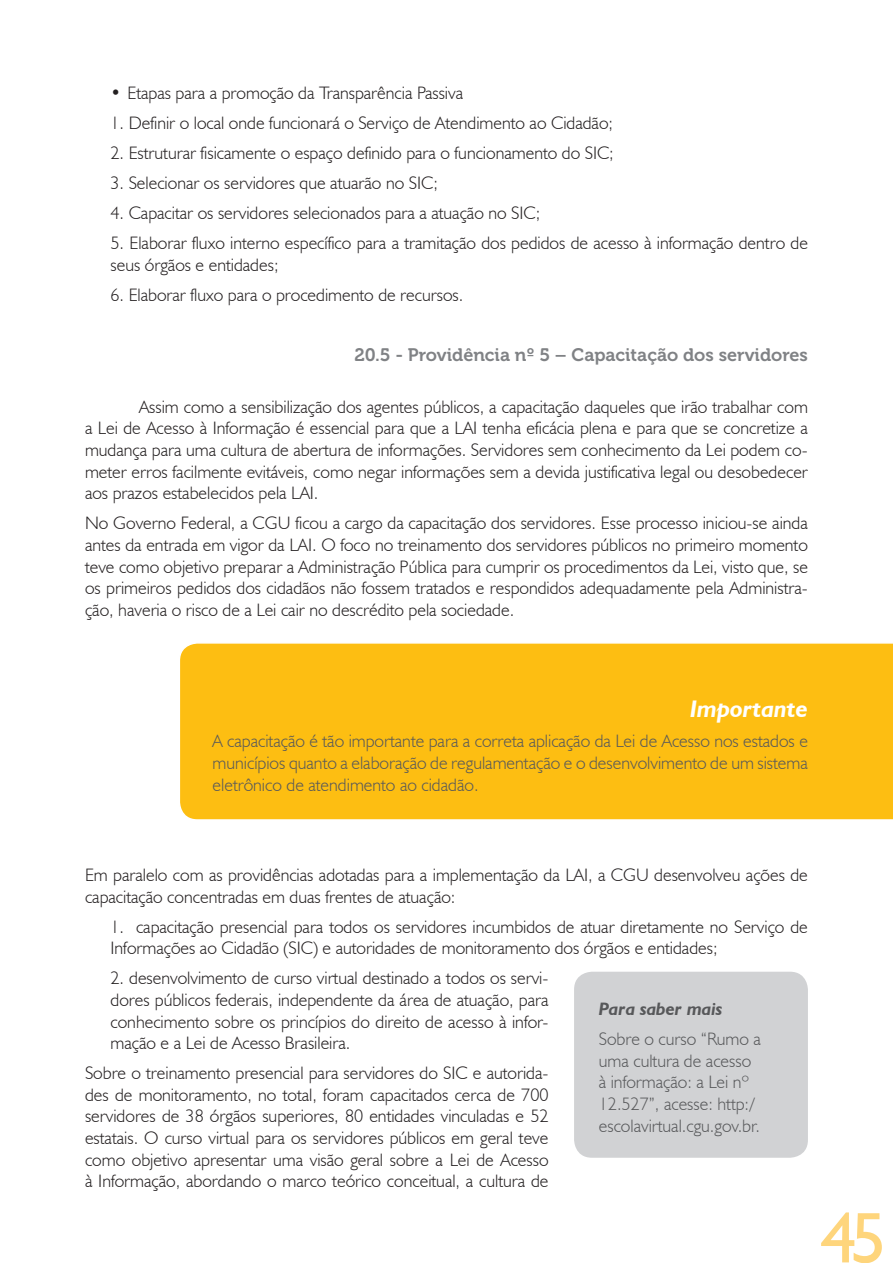
<style>
.page{position:relative;width:893px;height:1263px;background:#fff}
.page>*{position:absolute;margin:0;border:0;box-sizing:border-box;transform-origin:0 0}
.t1{font:72px "Humanist 521 BT";color:#fed57c}
.t2{font:italic 700 24px "Humanist 521 BT";color:#fff}
.t3{font:300 18px/21.6px "Humanist 521 BT";color:#231f20;text-align:justify}
.t4{font:300 18px/21.6px "Humanist 521 BT";color:#57585a;text-align:justify}
.t5{font:18px "Museo 700";color:#808285}
.t6{font:italic 700 18px "Humanist 521 BT";color:#57585a}
</style>
<div class="page">
<div style="left:180px;top:643px;width:713px;height:177px;background:#fdbe12"></div>
<div style="left:574px;top:972px;width:234px;height:186px;background:#d1d2d4;border-radius:18px"></div>
<p class="t3" style="left:111px;top:81px;width:354px">• Etapas para a promoção da Transparência Passiva</p>
<p class="t3" style="left:111px;top:112px;width:504px">1. Definir o local onde funcionará o Serviço de Atendimento ao Cidadão;</p>
<p class="t3" style="left:111px;top:142px;width:505px">2. Estruturar fisicamente o espaço definido para o funcionamento do SIC;</p>
<p class="t3" style="left:111px;top:172px;width:329px">3. Selecionar os servidores que atuarão no SIC;</p>
<p class="t3" style="left:111px;top:202px;width:431px">4. Capacitar os servidores selecionados para a atuação no SIC;</p>
<p class="t3" style="left:111px;top:232px;width:699px">5. Elaborar fluxo interno específico para a tramitação dos pedidos de acesso à informação dentro de seus órgãos e entidades;</p>
<p class="t3" style="left:111px;top:284px;width:354px">6. Elaborar fluxo para o procedimento de recursos.</p>
<p class="t5" style="left:354px;top:345px;width:455px">20.5 - Providência nº 5 – Capacitação dos servidores</p>
<p class="t3" style="left:85px;top:396px;width:724px;text-indent:54px">Assim como a sensibilização dos agentes públicos, a capacitação daqueles que irão trabalhar com a Lei de Acesso à Informação é essencial para que a LAI tenha eficácia plena e para que se concretize a mudança para uma cultura de abertura de informações. Servidores sem conhecimento da Lei podem co&shy;meter erros facilmente evitáveis, como negar informações sem a devida justificativa legal ou desobedecer aos prazos estabelecidos pela LAI.</p>
<p class="t3" style="left:85px;top:512px;width:724px">No Governo Federal, a CGU ficou a cargo da capacitação dos servidores. Esse processo iniciou-se ainda antes da entrada em vigor da LAI. O foco no treinamento dos servidores públicos no primeiro momento teve como objetivo preparar a Administração Pública para cumprir os procedimentos da Lei, visto que, se os primeiros pedidos dos cidadãos não fossem tratados e respondidos adequadamente pela Administra&shy;ção, haveria o risco de a Lei cair no descrédito pela sociedade.</p>
<h2 class="t2" style="left:690px;top:694px;width:119px">Importante</h2>
<p class="t4" style="left:213px;top:730px;width:597px">A capacitação é tão importante para a correta aplicação da Lei de Acesso nos estados e municípios quanto a elaboração de regulamentação e o desenvolvimento de um sistema eletrônico de atendimento ao cidadão.</p>
<p class="t3" style="left:85px;top:864px;width:724px">Em paralelo com as providências adotadas para a implementação da LAI, a CGU desenvolveu ações de capacitação concentradas em duas frentes de atuação:</p>
<p class="t3" style="left:111px;top:915px;width:699px">1. capacitação presencial para todos os servidores incumbidos de atuar diretamente no Serviço de<br>Informações ao Cidadão (SIC) e autoridades de monitoramento dos órgãos e entidades;</p>
<p class="t3" style="left:111px;top:967px;width:439px">2. desenvolvimento de curso virtual destinado a todos os servi&shy;dores públicos federais, independente da área de atuação, para conhecimento sobre os princípios do direito de acesso à infor&shy;mação e a Lei de Acesso Brasileira.</p>
<p class="t3" style="left:85px;top:1062px;width:465px">Sobre o treinamento presencial para servidores do SIC e autorida&shy;des de monitoramento, no total, foram capacitados cerca de 700 servidores de 38 órgãos superiores, 80 entidades vinculadas e 52 estatais. O curso virtual para os servidores públicos em geral teve como objetivo apresentar uma visão geral sobre a Lei de Acesso à Informação, abordando o marco teórico conceitual, a cultura de</p>
<p class="t6" style="left:599px;top:998px;width:125px">Para saber mais</p>
<p class="t4" style="left:599px;top:1028px;width:164px;text-align:left">Sobre o curso “Rumo a uma cultura de acesso à informação: a Lei nº<br>12.527”, acesse: http:/ escolavirtual.cgu.gov.br.</p>
<h1 class="t1" style="left:821px;top:1193px;width:67px">45</h1>
</div>
